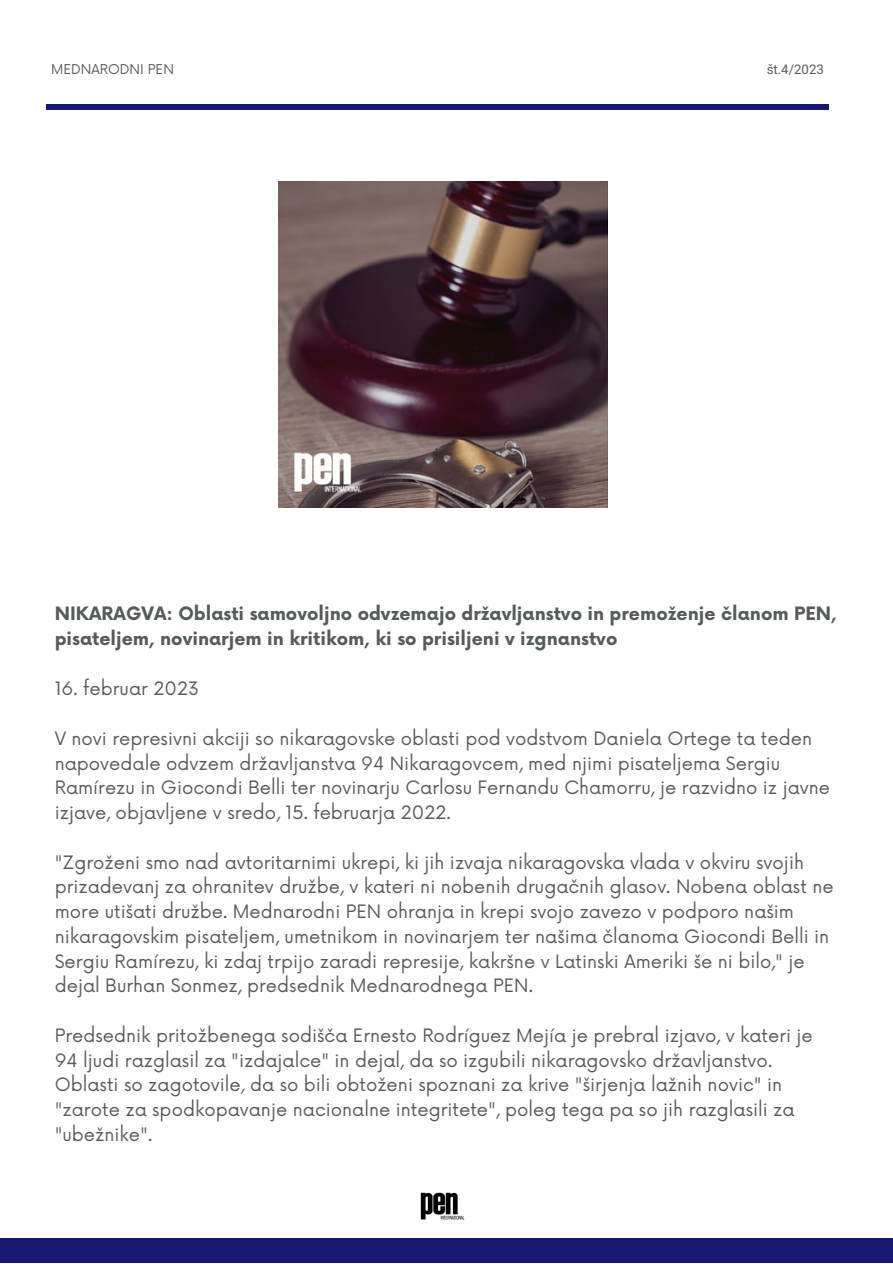
<style>
.page{position:relative;width:893px;height:1264px;background:#fff}
.page>*{position:absolute;margin:0;border:0;box-sizing:border-box;transform-origin:0 0}
.t1{font:18px/24.8px "Now";color:#565b5b}
.t2{font:700 18px/24.8px "Now";color:#565b5b}
.t3{font:13.2px "Now";color:#565b5b}
.t4{font:13.2px "Araboto";color:#565b5b}
</style>
<div class="page">
<div style="left:0;top:1237px;width:892px;height:25px;background:#181774"></div>
<div style="left:46px;top:104px;width:782px;height:6px;background:#181774"></div>
<img style="left:420px;top:1192px;width:44px;height:27px">
<img style="left:278px;top:182px;width:329px;height:326px">
<p class="t3" style="left:51px;top:62px;width:124px">MEDNARODNI PEN</p>
<p class="t4" style="left:766px;top:61px;width:59px">št.4/2023</p>
<p class="t2" style="left:55px;top:602px;width:783px">NIKARAGVA: Oblasti samovoljno odvzemajo državljanstvo in premoženje članom PEN, pisateljem, novinarjem in kritikom, ki so prisiljeni v izgnanstvo</p>
<p class="t1" style="left:55px;top:677px;width:146px">16. februar 2023</p>
<p class="t1" style="left:55px;top:727px;width:776px">V novi represivni akciji so nikaragovske oblasti pod vodstvom Daniela Ortege ta teden napovedale odvzem državljanstva 94 Nikaragovcem, med njimi pisateljema Sergiu Ramírezu in Giocondi Belli ter novinarju Carlosu Fernandu Chamorru, je razvidno iz javne izjave, objavljene v sredo, 15. februarja 2022.</p>
<p class="t1" style="left:55px;top:850px;width:780px">"Zgroženi smo nad avtoritarnimi ukrepi, ki jih izvaja nikaragovska vlada v okviru svojih prizadevanj za ohranitev družbe, v kateri ni nobenih drugačnih glasov. Nobena oblast ne more utišati družbe. Mednarodni PEN ohranja in krepi svojo zavezo v podporo našim nikaragovskim pisateljem, umetnikom in novinarjem ter našima članoma Giocondi Belli in Sergiu Ramírezu, ki zdaj trpijo zaradi represije, kakršne v Latinski Ameriki še ni bilo," je dejal Burhan Sonmez, predsednik Mednarodnega PEN.</p>
<p class="t1" style="left:55px;top:1023px;width:759px">Predsednik pritožbenega sodišča Ernesto Rodríguez Mejía je prebral izjavo, v kateri je 94 ljudi razglasil za "izdajalce" in dejal, da so izgubili nikaragovsko državljanstvo.<br>Oblasti so zagotovile, da so bili obtoženi spoznani za krive "širjenja lažnih novic" in "zarote za spodkopavanje nacionalne integritete", poleg tega pa so jih razglasili za "ubežnike".</p>
</div>
